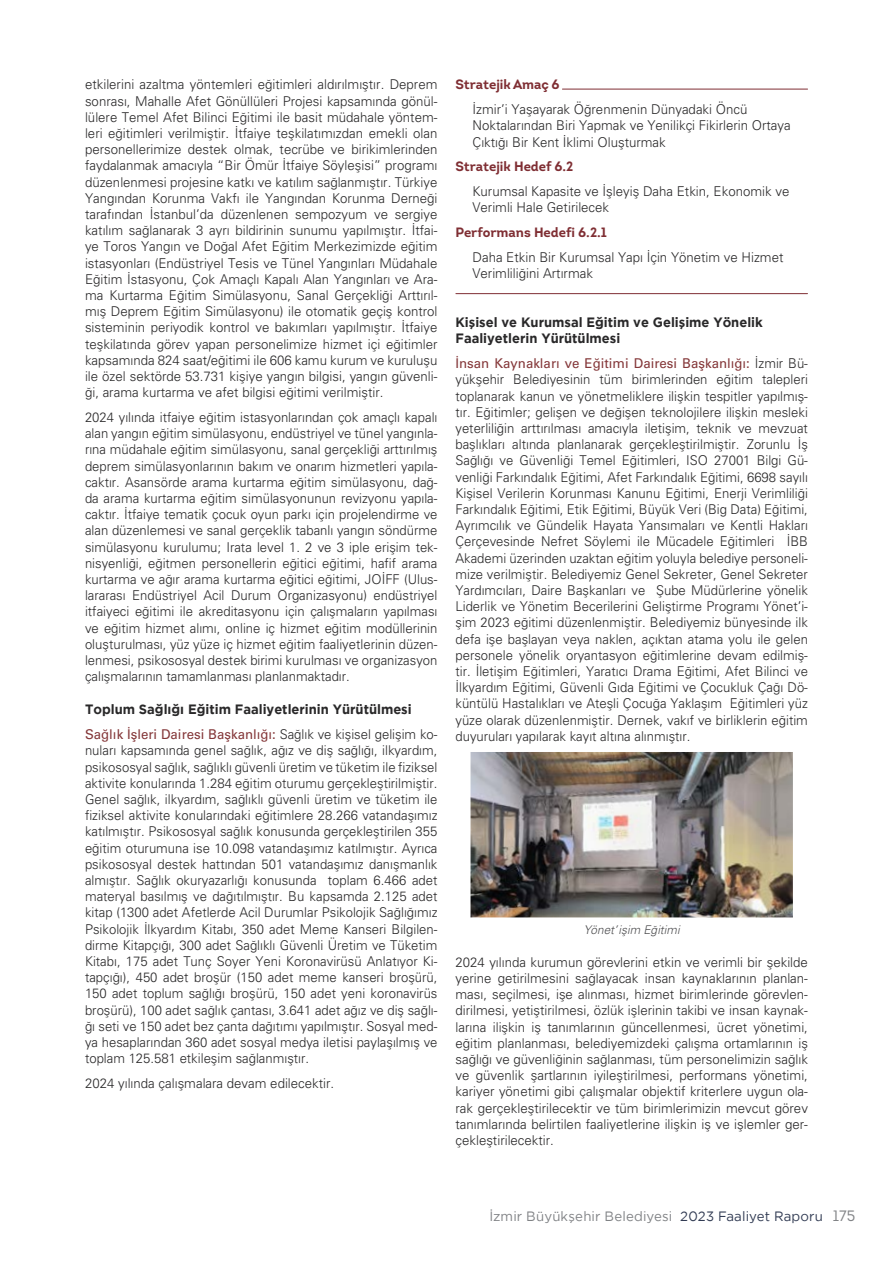
<style>
.page{position:relative;width:893px;height:1263px;background:#fff}
.page>*{position:absolute;margin:0;border:0;box-sizing:border-box;transform-origin:0 0}
.t1{font:300 13.5px/16.2px "Univers OTF";color:#292829;text-align:justify}
.t2{font:700 13.5px/16.2px "Gotham";color:#292829;scale:.96 1}
.t3{font:700 13.5px "Intro";color:#7f2e33}
.t4{font:13.5px "Gotham";letter-spacing:.01em;color:#808285}
.t5{font:italic 300 12px "Univers OTF";letter-spacing:.005em;color:#4d4d4f}
.s1{font-weight:400;color:#843739}
.s2{color:#313b53}
.s3{font-family:"Intro";font-size:15px}
</style>
<div class="page">
<hr style="left:562px;top:89px;width:245px;height:1px;background:#7f2e33">
<hr style="left:456px;top:293px;width:351px;height:1px;background:#7f2e33">
<img style="left:470px;top:752px;width:323px;height:165px">
<p class="t1" style="left:85px;top:77px;width:354px">etkilerini azaltma yöntemleri eğitimleri aldırılmıştır. Deprem sonrası, Mahalle Afet Gönüllüleri Projesi kapsamında gönül&shy;lülere Temel Afet Bilinci Eğitimi ile basit müdahale yöntem&shy;leri eğitimleri verilmiştir. İtfaiye teşkilatımızdan emekli olan personellerimize destek olmak, tecrübe ve birikimlerinden faydalanmak amacıyla “Bir Ömür İtfaiye Söyleşisi” programı düzenlenmesi projesine katkı ve katılım sağlanmıştır. Türkiye Yangından Korunma Vakfı ile Yangından Korunma Derneği tarafından İstanbul’da düzenlenen sempozyum ve sergiye katılım sağlanarak 3 ayrı bildirinin sunumu yapılmıştır. İtfai&shy;ye Toros Yangın ve Doğal Afet Eğitim Merkezimizde eğitim istasyonları (Endüstriyel Tesis ve Tünel Yangınları Müdahale Eğitim İstasyonu, Çok Amaçlı Kapalı Alan Yangınları ve Ara&shy;ma Kurtarma Eğitim Simülasyonu, Sanal Gerçekliği Arttırıl&shy;mış Deprem Eğitim Simülasyonu) ile otomatik geçiş kontrol sisteminin periyodik kontrol ve bakımları yapılmıştır. İtfaiye teşkilatında görev yapan personelimize hizmet içi eğitimler kapsamında 824 saat/eğitimi ile 606 kamu kurum ve kuruluşu ile özel sektörde 53.731 kişiye yangın bilgisi, yangın güvenli&shy;ği, arama kurtarma ve afet bilgisi eğitimi verilmiştir.</p>
<p class="t1" style="left:85px;top:409px;width:354px">2024 yılında itfaiye eğitim istasyonlarından çok amaçlı kapalı alan yangın eğitim simülasyonu, endüstriyel ve tünel yangınla&shy;rına müdahale eğitim simülasyonu, sanal gerçekliği arttırılmış deprem simülasyonlarının bakım ve onarım hizmetleri yapıla&shy;caktır. Asansörde arama kurtarma eğitim simülasyonu, dağ&shy;da arama kurtarma eğitim simülasyonunun revizyonu yapıla&shy;caktır. İtfaiye tematik çocuk oyun parkı için projelendirme ve alan düzenlemesi ve sanal gerçeklik tabanlı yangın söndürme simülasyonu kurulumu; Irata level 1. 2 ve 3 iple erişim tek&shy;nisyenliği, eğitmen personellerin eğitici eğitimi, hafif arama kurtarma ve ağır arama kurtarma eğitici eğitimi, JOİFF (Ulus&shy;lararası Endüstriyel Acil Durum Organizasyonu) endüstriyel itfaiyeci eğitimi ile akreditasyonu için çalışmaların yapılması ve eğitim hizmet alımı, online iç hizmet eğitim modüllerinin oluşturulması, yüz yüze iç hizmet eğitim faaliyetlerinin düzen&shy;lenmesi, psikososyal destek birimi kurulması ve organizasyon çalışmalarının tamamlanması planlanmaktadır.</p>
<p class="t2" style="left:85px;top:701px;width:342px">Toplum Sağlığı Eğitim Faaliyetlerinin Yürütülmesi</p>
<p class="t1" style="left:85px;top:726px;width:354px"><span class="s1">Sağlık İşleri Dairesi Başkanlığı:</span> Sağlık ve kişisel gelişim ko&shy;nuları kapsamında genel sağlık, ağız ve diş sağlığı, ilkyardım, psikososyal sağlık, sağlıklı güvenli üretim ve tüketim ile fiziksel aktivite konularında 1.284 eğitim oturumu gerçekleştirilmiştir.<br>Genel sağlık, ilkyardım, sağlıklı güvenli üretim ve tüketim ile fiziksel aktivite konularındaki eğitimlere 28.266 vatandaşımız katılmıştır. Psikososyal sağlık konusunda gerçekleştirilen 355 eğitim oturumuna ise 10.098 vatandaşımız katılmıştır. Ayrıca psikososyal destek hattından 501 vatandaşımız danışmanlık almıştır. Sağlık okuryazarlığı konusunda toplam 6.466 adet materyal basılmış ve dağıtılmıştır. Bu kapsamda 2.125 adet kitap (1300 adet Afetlerde Acil Durumlar Psikolojik Sağlığımız Psikolojik İlkyardım Kitabı, 350 adet Meme Kanseri Bilgilen&shy;dirme Kitapçığı, 300 adet Sağlıklı Güvenli Üretim ve Tüketim Kitabı, 175 adet Tunç Soyer Yeni Koronavirüsü Anlatıyor Ki&shy;tapçığı), 450 adet broşür (150 adet meme kanseri broşürü, 150 adet toplum sağlığı broşürü, 150 adet yeni koronavirüs broşürü), 100 adet sağlık çantası, 3.641 adet ağız ve diş sağlı&shy;ğı seti ve 150 adet bez çanta dağıtımı yapılmıştır. Sosyal med&shy;ya hesaplarından 360 adet sosyal medya iletisi paylaşılmış ve toplam 125.581 etkileşim sağlanmıştır.</p>
<p class="t1" style="left:85px;top:1075px;width:251px">2024 yılında çalışmalara devam edilecektir.</p>
<p class="t3" style="left:455px;top:76px;width:106px">Stratejik Amaç 6</p>
<p class="t1" style="left:472px;top:101px;width:320px;text-align:left">İzmir’i Yaşayarak Öğrenmenin Dünyadaki Öncü<br>Noktalarından Biri Yapmak ve Yenilikçi Fikirlerin Ortaya<br>Çıktığı Bir Kent İklimi Oluşturmak</p>
<p class="t3" style="left:455px;top:158px;width:119px">Stratejik Hedef 6.2</p>
<p class="t1" style="left:472px;top:183px;width:318px">Kurumsal Kapasite ve İşleyiş Daha Etkin, Ekonomik ve<br>Verimli Hale Getirilecek</p>
<p class="t3" style="left:455px;top:224px;width:153px">Performans Hedefi 6.2.1</p>
<p class="t1" style="left:472px;top:249px;width:312px">Daha Etkin Bir Kurumsal Yapı İçin Yönetim ve Hizmet<br>Verimliliğini Artırmak</p>
<p class="t2" style="left:455px;top:314px;width:322px">Kişisel ve Kurumsal Eğitim ve Gelişime Yönelik<br>Faaliyetlerin Yürütülmesi</p>
<p class="t1" style="left:455px;top:355px;width:354px"><span class="s1">İnsan Kaynakları ve Eğitimi Dairesi Başkanlığı:</span> İzmir Bü&shy;yükşehir Belediyesinin tüm birimlerinden eğitim talepleri toplanarak kanun ve yönetmeliklere ilişkin tespitler yapılmış&shy;tır. Eğitimler; gelişen ve değişen teknolojilere ilişkin mesleki yeterliliğin arttırılması amacıyla iletişim, teknik ve mevzuat başlıkları altında planlanarak gerçekleştirilmiştir. Zorunlu İş Sağlığı ve Güvenliği Temel Eğitimleri, ISO 27001 Bilgi Gü&shy;venliği Farkındalık Eğitimi, Afet Farkındalık Eğitimi, 6698 sayılı Kişisel Verilerin Korunması Kanunu Eğitimi, Enerji Verimliliği Farkındalık Eğitimi, Etik Eğitimi, Büyük Veri (Big Data) Eğitimi, Ayrımcılık ve Gündelik Hayata Yansımaları ve Kentli Hakları Çerçevesinde Nefret Söylemi ile Mücadele Eğitimleri İBB Akademi üzerinden uzaktan eğitim yoluyla belediye personeli&shy;mize verilmiştir. Belediyemiz Genel Sekreter, Genel Sekreter Yardımcıları, Daire Başkanları ve Şube Müdürlerine yönelik Liderlik ve Yönetim Becerilerini Geliştirme Programı Yönet’i&shy;şim 2023 eğitimi düzenlenmiştir. Belediyemiz bünyesinde ilk defa işe başlayan veya naklen, açıktan atama yolu ile gelen personele yönelik oryantasyon eğitimlerine devam edilmiş&shy;tir. İletişim Eğitimleri, Yaratıcı Drama Eğitimi, Afet Bilinci ve İlkyardım Eğitimi, Güvenli Gıda Eğitimi ve Çocukluk Çağı Dö&shy;küntülü Hastalıkları ve Ateşli Çocuğa Yaklaşım Eğitimleri yüz yüze olarak düzenlenmiştir. Dernek, vakıf ve birliklerin eğitim duyuruları yapılarak kayıt altına alınmıştır.</p>
<p class="t5" style="left:584px;top:922px;width:97px">Yönet’işim Eğitimi</p>
<p class="t1" style="left:455px;top:954px;width:354px">2024 yılında kurumun görevlerini etkin ve verimli bir şekilde yerine getirilmesini sağlayacak insan kaynaklarının planlan&shy;ması, seçilmesi, işe alınması, hizmet birimlerinde görevlen&shy;dirilmesi, yetiştirilmesi, özlük işlerinin takibi ve insan kaynak&shy;larına ilişkin iş tanımlarının güncellenmesi, ücret yönetimi, eğitim planlanması, belediyemizdeki çalışma ortamlarının iş sağlığı ve güvenliğinin sağlanması, tüm personelimizin sağlık ve güvenlik şartlarının iyileştirilmesi, performans yönetimi, kariyer yönetimi gibi çalışmalar objektif kriterlere uygun ola&shy;rak gerçekleştirilecektir ve tüm birimlerimizin mevcut görev tanımlarında belirtilen faaliyetlerine ilişkin iş ve işlemler ger&shy;çekleştirilecektir.</p>
<p class="t4" style="left:489px;top:1209px;width:367px">İzmir Büyükşehir Belediyesi <span class="s2">2023 Faaliyet Raporu</span> <span class="s3">175</span></p>
</div>
